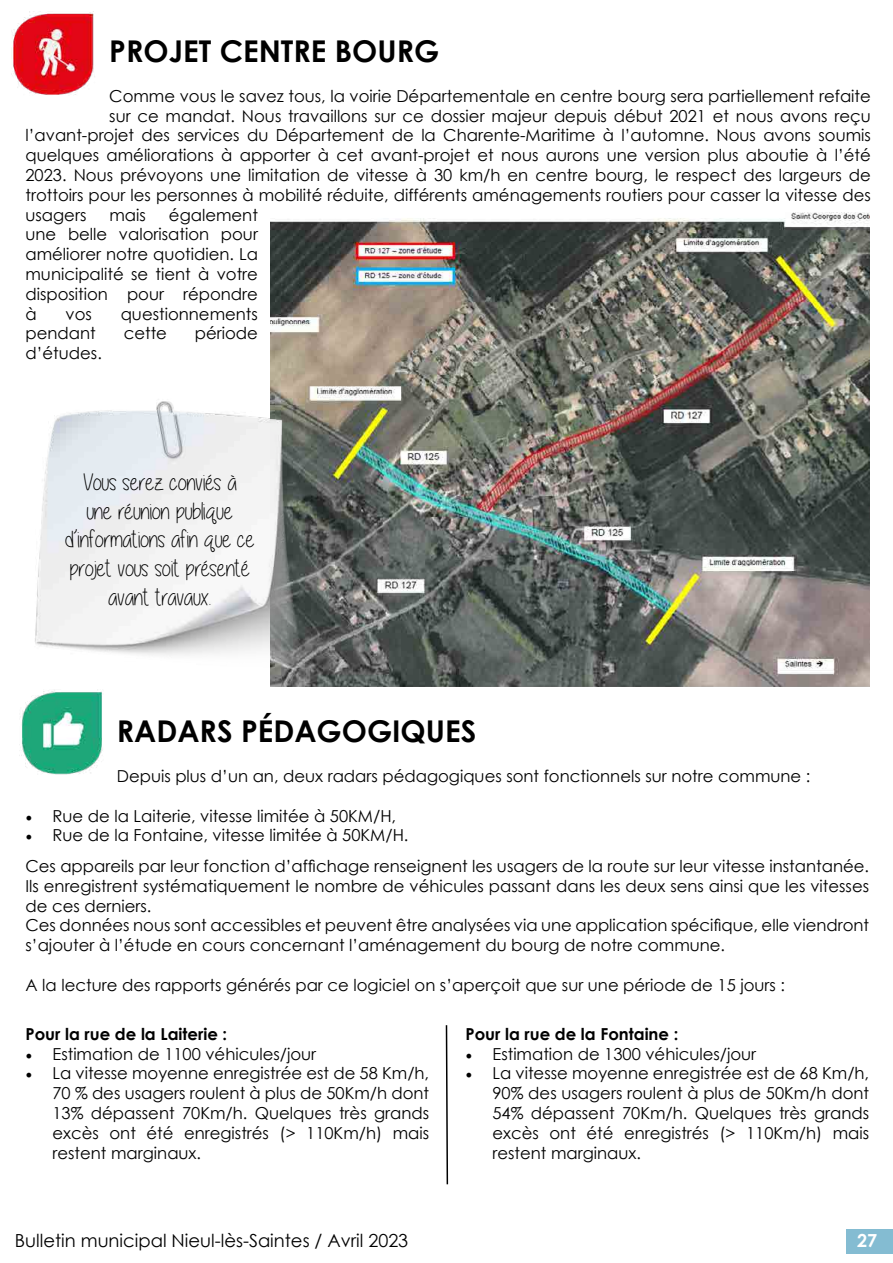
<style>
.page{position:relative;width:893px;height:1263px;background:#fff}
.page>*{position:absolute;margin:0;border:0;box-sizing:border-box;transform-origin:0 0}
.t1{font:700 30px "Century Gothic";color:#000}
.t2{font:24px/28.8px "Alittlesunshine";color:#000;text-align:center}
.t3{font:18px "Century Gothic";color:#000}
.t4{font:700 18px "Century Gothic";color:#fff}
.t5{font:16.5px/19.8px "Century Gothic";color:#000;text-align:justify}
.t6{font:700 16.5px "Century Gothic";color:#000}
.s1{font-family:"Minion Pro";font-size:18px}
</style>
<div class="page">
<img style="left:11px;top:11px;width:84px;height:84px">
<div style="left:846px;top:1229px;width:47px;height:24px;background:#84bcd2"></div>
<img style="left:271px;top:212px;width:598px;height:475px">
<img style="left:19px;top:700px;width:84px;height:75px">
<svg style="left:445px;top:1025px;width:4px;height:160px"></svg>
<img style="left:33px;top:361px;width:312px;height:339px">
<h1 class="t1" style="left:109px;top:29px;width:331px">PROJET CENTRE BOURG</h1>
<p class="t5" style="left:109px;top:86px;width:763px">Comme vous le savez tous, la voirie Départementale en centre bourg sera partiellement refaite</p>
<p class="t5" style="left:109px;top:105px;width:763px">sur ce mandat. Nous travaillons sur ce dossier majeur depuis début 2021 et nous avons reçu</p>
<p class="t5" style="left:26px;top:125px;width:847px">l’avant-projet des services du Département de la Charente-Maritime à l’automne. Nous avons soumis</p>
<p class="t5" style="left:26px;top:145px;width:847px">quelques améliorations à apporter à cet avant-projet et nous aurons une version plus aboutie à l’été</p>
<p class="t5" style="left:26px;top:165px;width:847px">2023. Nous prévoyons une limitation de vitesse à 30 km/h en centre bourg, le respect des largeurs de</p>
<p class="t5" style="left:26px;top:185px;width:847px">trottoirs pour les personnes à mobilité réduite, différents aménagements routiers pour casser la vitesse des</p>
<p class="t5" style="left:26px;top:204px;width:62px">usagers</p>
<p class="t5" style="left:109px;top:204px;width:38px">mais</p>
<p class="t5" style="left:26px;top:204px;width:234px;text-indent:143px">également une belle valorisation pour améliorer notre quotidien. La municipalité se tient à votre disposition pour répondre à</p>
<p class="t5" style="left:66px;top:303px;width:28px">vos</p>
<p class="t5" style="left:121px;top:303px;width:139px">questionnements</p>
<p class="t5" style="left:26px;top:323px;width:72px">pendant</p>
<p class="t5" style="left:124px;top:323px;width:45px">cette</p>
<p class="t5" style="left:195px;top:323px;width:65px">période</p>
<p class="t5" style="left:26px;top:343px;width:78px">d’études.</p>
<h2 class="t2" style="left:65px;top:468px;width:191px">Vous serez conviés à<br>une réunion publique d’informations afin que ce projet vous soit présenté avant travaux.</h2>
<h1 class="t1" style="left:117px;top:709px;width:361px">RADARS PÉDAGOGIQUES</h1>
<p class="t5" style="left:117px;top:766px;width:695px">Depuis plus d’un an, deux radars pédagogiques sont fonctionnels sur notre commune :</p>
<p class="t5" style="left:26px;top:805px;width:372px"><span class="s1">•</span> Rue de la Laiterie, vitesse limitée à 50KM/H,</p>
<p class="t5" style="left:26px;top:820px;width:845px;line-height:30.6px"><span class="s1">•</span> Rue de la Fontaine, vitesse limitée à 50KM/H.<br>Ces appareils par leur fonction d’affichage renseignent les usagers de la route sur leur vitesse instantanée.</p>
<p class="t5" style="left:26px;top:876px;width:845px;text-align:left">Ils enregistrent systématiquement le nombre de véhicules passant dans les deux sens ainsi que les vitesses de ces derniers.<br>Ces données nous sont accessibles et peuvent être analysées via une application spécifique, elle viendront s’ajouter à l’étude en cours concernant l’aménagement du bourg de notre commune.</p>
<p class="t5" style="left:26px;top:975px;width:761px">A la lecture des rapports générés par ce logiciel on s’aperçoit que sur une période de 15 jours :</p>
<p class="t6" style="left:26px;top:1021px;width:203px">Pour la rue de la Laiterie :</p>
<p class="t5" style="left:26px;top:1043px;width:292px"><span class="s1">•</span> Estimation de 1100 véhicules/jour</p>
<p class="t5" style="left:53px;top:1063px;width:378px;text-indent:-27px"><span class="s1">•</span> La vitesse moyenne enregistrée est de 58 Km/h, 70 % des usagers roulent à plus de 50Km/h dont 13% dépassent 70Km/h. Quelques très grands excès ont été enregistrés (&gt; 110Km/h) mais restent marginaux.</p>
<p class="t6" style="left:465px;top:1021px;width:214px">Pour la rue de la Fontaine :</p>
<p class="t5" style="left:465px;top:1043px;width:292px"><span class="s1">•</span> Estimation de 1300 véhicules/jour</p>
<p class="t5" style="left:492px;top:1063px;width:378px;text-indent:-27px"><span class="s1">•</span> La vitesse moyenne enregistrée est de 68 Km/h, 90% des usagers roulent à plus de 50Km/h dont 54% dépassent 70Km/h. Quelques très grands excès ont été enregistrés (&gt; 110Km/h) mais restent marginaux.</p>
<p class="t3" style="left:15px;top:1228px;width:395px">Bulletin municipal Nieul-lès-Saintes / Avril 2023</p>
<p class="t4" style="left:857px;top:1227px;width:22px">27</p>
</div>
